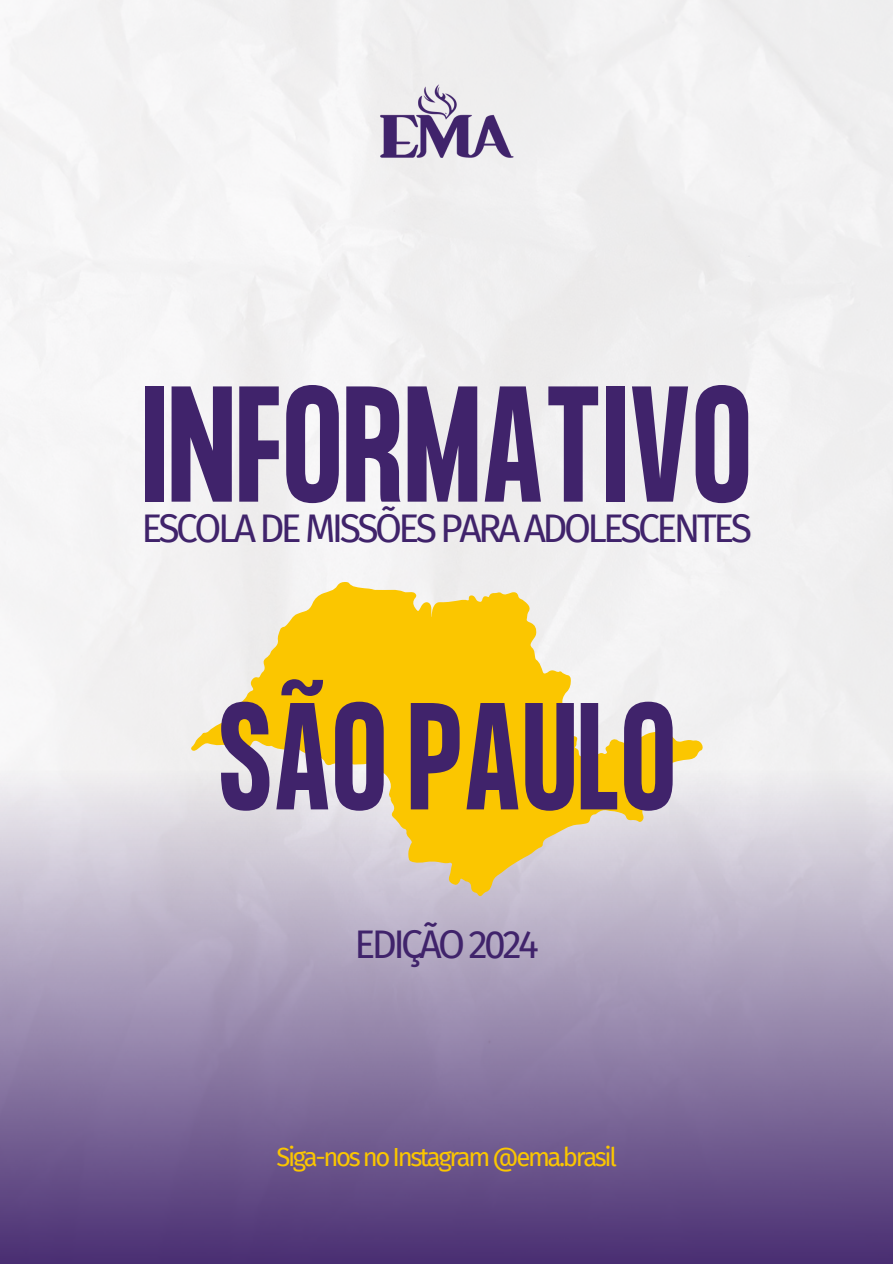
<style>
.page{position:relative;width:893px;height:1264px;background:#fff}
.page>*{position:absolute;margin:0;border:0;box-sizing:border-box;transform-origin:0 0}
.t1{font:700 144px "Formula Condensed";color:#40236b}
.t2{font:700 132.9px "Formula Condensed";color:#40236b}
.t3{font:39px "Fira Sans";letter-spacing:-.09em;color:#40236b}
.t4{font:25.65px "Fira Sans";letter-spacing:-.09em;color:#fbc600}
</style>
<div class="page">
<div style="left:0;top:0;width:892px;height:770px;background:#f2f1f2"></div>
<div style="left:0;top:770px;width:892px;height:493px;background:linear-gradient(to bottom,#f0eff0,#492e72)"></div>
<img style="left:359px;top:81px;width:175px;height:77px">
<svg style="left:190px;top:582px;width:512px;height:314px"></svg>
<h1 class="t1" style="left:141px;top:372px;width:612px">INFORMATIVO</h1>
<h2 class="t3" style="left:141px;top:506px;width:612px">ESCOLA DE MISSÕES PARA ADOLESCENTES</h2>
<p class="t2" style="left:217px;top:689px;width:460px">SÃO PAULO</p>
<p class="t3" style="left:354px;top:921px;width:186px">EDIÇÃO 2024</p>
<h1 class="t4" style="left:276px;top:1142px;width:342px">Siga-nos no Instagram @ema.brasil</h1>
</div>
